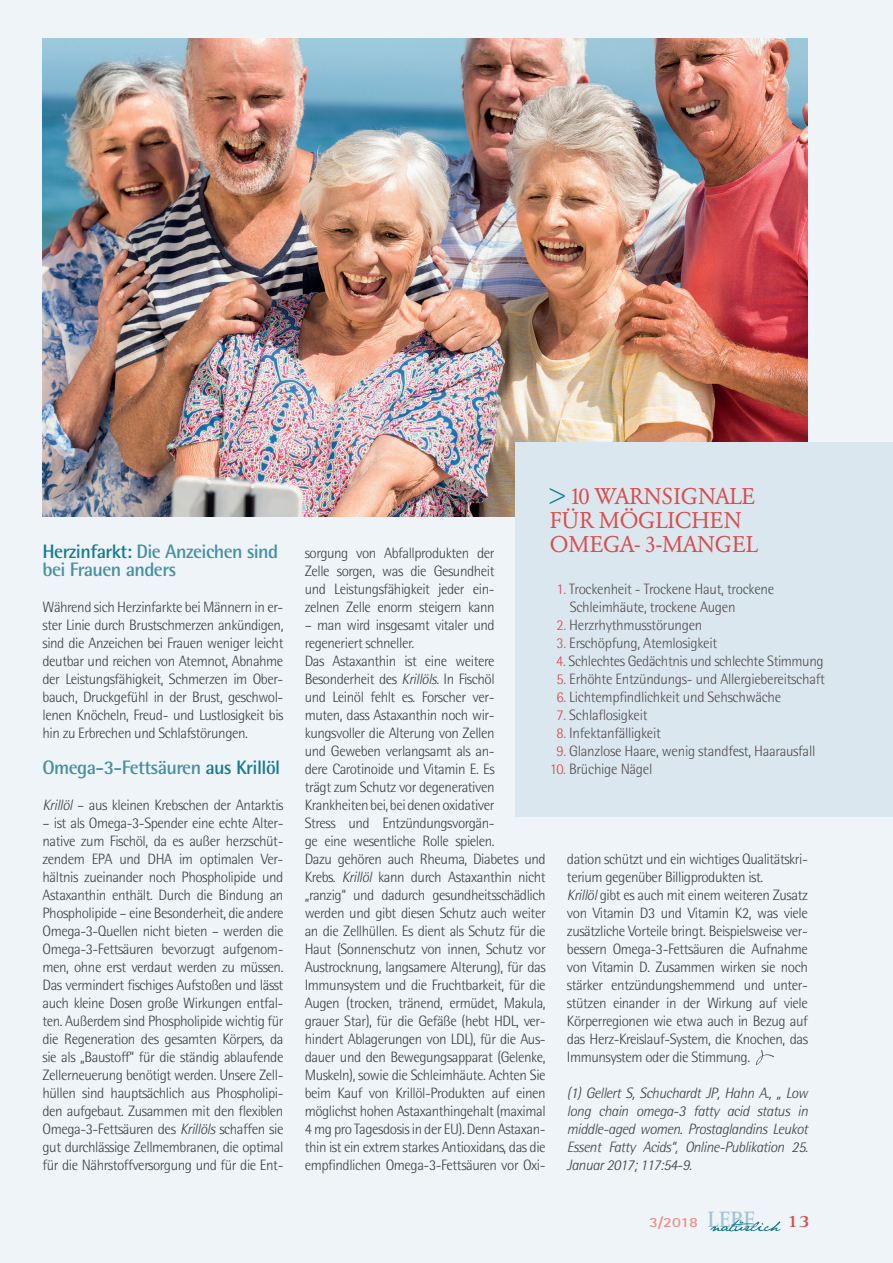
<style>
.page{position:relative;width:893px;height:1263px;background:#eef4f7}
.page>*{position:absolute;margin:0;border:0;box-sizing:border-box;transform-origin:0 0}
.t1{font:22.5px/24px "Garamond BQ";letter-spacing:-.01em;color:#db4c4d}
.t2{font:700 19.5px/18px "AT Rotis Semi Sans";letter-spacing:-.03em;color:#4590a4}
.t3{font:700 17.85px "Rotis Serif";color:#db4c4d;scale:1.18 1}
.t4{font:300 15px/18px "AT Rotis Semi Sans";letter-spacing:-.03em;color:#3e3e3f;text-align:justify}
.t5{font:300 15px/18px "AT Rotis Semi Sans";letter-spacing:-.02em;color:#544a4b}
.t6{font:italic 300 15px/18px "AT Rotis Semi Sans";letter-spacing:-.03em;color:#3e3e3f;text-align:justify}
.t7{font:700 14.1px "AT Rotis Sans Serif";color:#e89386;scale:1.18 1}
.s1{color:#167b90}
.s2{font-style:italic}
.s3{color:#db4c4d}
.s4{font-family:"Rotis Serif";font-size:23.1px;color:#a1c5d2}
</style>
<div class="page">
<img style="left:43px;top:39px;width:765px;height:478px">
<svg style="left:710px;top:1220px;width:70px;height:12px"></svg>
<div style="left:516px;top:443px;width:377px;height:374px;background:#dae7ee"></div>
<svg style="left:756px;top:1050px;width:18px;height:15px"></svg>
<h2 class="t2" style="left:43px;top:544px;width:237px"><span class="s1">Herzinfarkt:</span> Die Anzeichen sind bei Frauen anders</h2>
<p class="t4" style="left:43px;top:599px;width:242px">Während sich Herzinfarkte bei Männern in er&shy;ster Linie durch Brustschmerzen ankündigen, sind die Anzeichen bei Frauen weniger leicht deutbar und reichen von Atemnot, Abnahme der Leistungsfähigkeit, Schmerzen im Ober&shy;bauch, Druckgefühl in der Brust, geschwol&shy;lenen Knöcheln, Freud- und Lustlosigkeit bis hin zu Erbrechen und Schlafstörungen.</p>
<h2 class="t2" style="left:43px;top:760px;width:239px">Omega-3-Fettsäuren <span class="s1">aus Krillöl</span></h2>
<p class="t4" style="left:43px;top:797px;width:242px"><span class="s2">Krillöl</span> – aus kleinen Krebschen der Antarktis</p>
<p class="t4" style="left:43px;top:815px;width:242px">– ist als Omega-3-Spender eine echte Alter&shy;native zum Fischöl, da es außer herzschüt&shy;zendem EPA und DHA im optimalen Ver&shy;hältnis zueinander noch Phospholipide und Astaxanthin enthält. Durch die Bindung an Phospholipide – eine Besonderheit, die andere Omega-3-Quellen nicht bieten – werden die Omega-3-Fettsäuren bevorzugt aufgenom&shy;men, ohne erst verdaut werden zu müssen.<br>Das vermindert fischiges Aufstoßen und lässt auch kleine Dosen große Wirkungen entfal&shy;ten. Außerdem sind Phospholipide wichtig für die Regeneration des gesamten Körpers, da sie als „Baustoff“ für die ständig ablaufende Zellerneuerung benötigt werden. Unsere Zell&shy;hüllen sind hauptsächlich aus Phospholipi&shy;den aufgebaut. Zusammen mit den flexiblen Omega-3-Fettsäuren des <span class="s2">Krillöls</span> schaffen sie gut durchlässige Zellmembranen, die optimal für die Nährstoffversorgung und für die Ent-</p>
<h1 class="t1" style="left:550px;top:485px;width:210px"><span class="s1">&gt;</span> 10 WARNSIGNALE<br>FÜR MÖGLICHEN<br>OMEGA- 3-MANGEL</h1>
<p class="t5" style="left:570px;top:581px;width:206px;text-indent:-13px"><span class="s3">1.</span> Trockenheit - Trockene Haut, trockene<br>Schleimhäute, trockene Augen</p>
<p class="t5" style="left:557px;top:617px;width:147px"><span class="s3">2.</span> Herzrhythmusstörungen</p>
<p class="t5" style="left:557px;top:635px;width:162px"><span class="s3">3.</span> Erschöpfung, Atemlosigkeit</p>
<p class="t5" style="left:556px;top:653px;width:269px"><span class="s3">4.</span> Schlechtes Gedächtnis und schlechte Stimmung</p>
<p class="t5" style="left:557px;top:671px;width:270px"><span class="s3">5.</span> Erhöhte Entzündungs- und Allergiebereitschaft</p>
<p class="t5" style="left:557px;top:689px;width:226px"><span class="s3">6.</span> Lichtempfindlichkeit und Sehschwäche</p>
<p class="t5" style="left:557px;top:707px;width:93px"><span class="s3">7.</span> Schlaflosigkeit</p>
<p class="t5" style="left:557px;top:725px;width:106px"><span class="s3">8.</span> Infektanfälligkeit</p>
<p class="t5" style="left:557px;top:743px;width:260px"><span class="s3">9.</span> Glanzlose Haare, wenig standfest, Haarausfall</p>
<p class="t5" style="left:550px;top:761px;width:104px"><span class="s3">10.</span> Brüchige Nägel</p>
<p class="t4" style="left:305px;top:545px;width:191px">sorgung von Abfallprodukten der Zelle sorgen, was die Gesundheit und Leistungsfähigkeit jeder ein&shy;zelnen Zelle enorm steigern kann</p>
<p class="t4" style="left:305px;top:617px;width:242px;text-align:left">– man wird insgesamt vitaler und regeneriert schneller.<br>Das Astaxanthin ist eine weitere Besonderheit des <span class="s2">Krillöls.</span> In Fischöl<br>und Leinöl fehlt es. Forscher ver-<br>muten, dass Astaxanthin noch wir&shy;kungsvoller die Alterung von Zellen<br>und Geweben verlangsamt als an-<br>dere Carotinoide und Vitamin E. Es<br>trägt zum Schutz vor degenerativen Krankheiten bei, bei denen oxidativer<br>Stress und Entzündungsvorgän-<br>ge eine wesentliche Rolle spielen.<br>Dazu gehören auch Rheuma, Diabetes und Krebs. <span class="s2">Krillöl</span> kann durch Astaxanthin nicht „ranzig“ und dadurch gesundheitsschädlich werden und gibt diesen Schutz auch weiter an die Zellhüllen. Es dient als Schutz für die Haut (Sonnenschutz von innen, Schutz vor Austrocknung, langsamere Alterung), für das Immunsystem und die Fruchtbarkeit, für die Augen (trocken, tränend, ermüdet, Makula, grauer Star), für die Gefäße (hebt HDL, ver&shy;hindert Ablagerungen von LDL), für die Aus&shy;dauer und den Bewegungsapparat (Gelenke, Muskeln), sowie die Schleimhäute. Achten Sie beim Kauf von Krillöl-Produkten auf einen möglichst hohen Astaxanthingehalt (maximal 4 mg pro Tagesdosis in der EU). Denn Astaxan&shy;thin ist ein extrem starkes Antioxidans, das die empfindlichen Omega-3-Fettsäuren vor Oxi-</p>
<p class="t4" style="left:567px;top:851px;width:242px;text-align:left">dation schützt und ein wichtiges Qualitätskri&shy;terium gegenüber Billigprodukten ist.<br><span class="s2">Krillöl</span> gibt es auch mit einem weiteren Zusatz von Vitamin D3 und Vitamin K2, was viele zusätzliche Vorteile bringt. Beispielsweise ver&shy;bessern Omega-3-Fettsäuren die Aufnahme von Vitamin D. Zusammen wirken sie noch stärker entzündungshemmend und unter&shy;stützen einander in der Wirkung auf viele Körperregionen wie etwa auch in Bezug auf das Herz-Kreislauf-System, die Knochen, das Immunsystem oder die Stimmung.</p>
<p class="t6" style="left:567px;top:1085px;width:242px">(1) Gellert S, Schuchardt JP, Hahn A., „ Low long chain omega-3 fatty acid status in middle-aged women. Prostaglandins Leukot Essent Fatty Acids“, Online-Publikation 25.<br>Januar 2017; 117:54-9.</p>
<p class="t7" style="left:649px;top:1216px;width:91px">3/2018 <span class="s4">LEBE</span></p>
<p class="t3" style="left:787px;top:1210px;width:21px">13</p>
</div>
